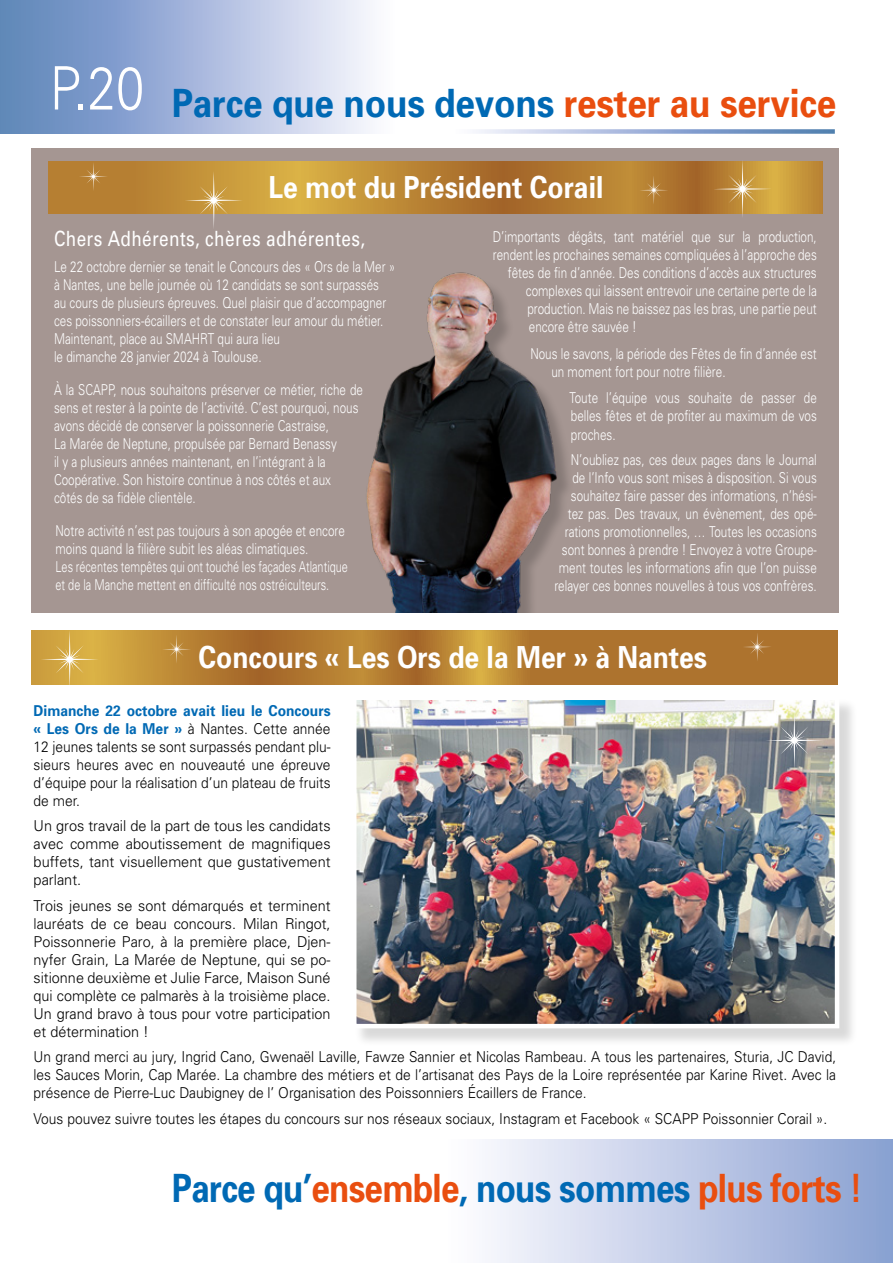
<style>
.page{position:relative;width:893px;height:1263px;background:#fff}
.page>*{position:absolute;margin:0;border:0;box-sizing:border-box;transform-origin:0 0}
.t1{font:700 39px "Univers";letter-spacing:-.015em;color:#0069b4;scale:.9 1}
.t2{font:700 39px "Univers";letter-spacing:-.015em;color:#0069b4;scale:.85 1}
.t3{font:700 30.45px "Univers";color:#fff;scale:.87 1}
.t4{font:21px "Univers";letter-spacing:.02em;color:#fff;scale:.82 1}
.t5{font:300 15px/18px "Univers";color:#fff;scale:.78 1}
.t6{font:300 15px/18px "Univers";color:#000;text-align:justify;scale:.92 1}
.t7{font:300 15px/18px "Univers";color:#000;text-align:justify;scale:.96 1}
.t8{font:300 15px/18px "Univers";color:#000;text-align:justify}
.s1{color:#e94e0f}
.s2{font-weight:700;color:#0069b4}
</style>
<div class="page">
<svg style="left:31px;top:630px;width:806px;height:54px;background:#b47d31"></svg>
<svg style="left:172px;top:133px;width:663px;height:1px"></svg>
<svg style="left:491px;top:1139px;width:402px;height:124px;background:#bfcae6"></svg>
<div style="left:31px;top:148px;width:808px;height:465px;background:#a59692"></div>
<div style="left:354px;top:698px;width:504px;height:349px;background:#000;opacity:.15"></div>
<img style="left:357px;top:700px;width:477px;height:323px">
<div style="left:352px;top:695px;width:487px;height:333px;border:4px solid #fff"></div>
<img style="left:366px;top:272px;width:202px;height:341px">
<svg style="left:49px;top:162px;width:773px;height:51px;background:#bb8635"></svg>
<svg style="left:0;top:0;width:835px;height:133px"></svg>
<svg style="left:639px;top:176px;width:29px;height:29px"></svg>
<svg style="left:79px;top:162px;width:29px;height:29px"></svg>
<svg style="left:162px;top:635px;width:29px;height:29px"></svg>
<svg style="left:743px;top:632px;width:29px;height:30px"></svg>
<svg style="left:713px;top:161px;width:59px;height:55px;background:#c49646"></svg>
<svg style="left:185px;top:171px;width:58px;height:57px"></svg>
<svg style="left:765px;top:711px;width:58px;height:58px;background:#9ea1a0"></svg>
<svg style="left:41px;top:630px;width:58px;height:55px;background:#d6ad4c"></svg>
<h1 class="t1" style="left:50px;top:78px;width:875px"><sup>P.20</sup> Parce que nous devons <span class="s1">rester au service</span></h1>
<h2 class="t3" style="left:268px;top:168px;width:387px">Le mot du Président Corail</h2>
<h3 class="t4" style="left:54px;top:226px;width:381px">Chers Adhérents, chères adhérentes,</h3>
<p class="t5" style="left:54px;top:257px;width:439px">Le 22 octobre dernier se tenait le Concours des « Ors de la Mer » à Nantes, une belle journée où 12 candidats se sont surpassés<br>au cours de plusieurs épreuves. Quel plaisir que d’accompagner ces poissonniers-écaillers et de constater leur amour du métier.<br>Maintenant, place au SMAHRT qui aura lieu<br>le dimanche 28 janvier 2024 à Toulouse.</p>
<p class="t5" style="left:54px;top:380px;width:398px">À la SCAPP, nous souhaitons préserver ce métier, riche de sens et rester à la pointe de l’activité. C’est pourquoi, nous avons décidé de conserver la poissonnerie Castraise,<br>La Marée de Neptune, propulsée par Bernard Benassy<br>il y a plusieurs années maintenant, en l’intégrant à la Coopérative. Son histoire continue à nos côtés et aux côtés de sa fidèle clientèle.</p>
<p class="t5" style="left:55px;top:521px;width:377px">Notre activité n’est pas toujours à son apogée et encore moins quand la filière subit les aléas climatiques.<br>Les récentes tempêtes qui ont touché les façades Atlantique et de la Manche mettent en difficulté nos ostréiculteurs.</p>
<p class="t5" style="left:493px;top:227px;width:417px">D’importants dégâts, tant matériel que sur la production,</p>
<p class="t5" style="left:493px;top:245px;width:417px">rendent les prochaines semaines compliquées à l’approche des</p>
<p class="t5" style="left:508px;top:263px;width:398px">fêtes de fin d’année. Des conditions d’accès aux structures</p>
<p class="t5" style="left:526px;top:281px;width:375px">complexes qui laissent entrevoir une certaine perte de la</p>
<p class="t5" style="left:527px;top:299px;width:373px">production. Mais ne baissez pas les bras, une partie peut</p>
<p class="t5" style="left:529px;top:318px;width:140px">encore être sauvée !</p>
<p class="t5" style="left:551px;top:344px;width:342px;line-height:18.8px;text-indent:-21px">Nous le savons, la période des Fêtes de fin d’année est un moment fort pour notre filière.</p>
<p class="t5" style="left:569px;top:388px;width:319px;text-align:justify">Toute l’équipe vous souhaite de passer de belles fêtes et de profiter au maximum de vos proches.</p>
<p class="t5" style="left:554px;top:450px;width:338px;text-align:right">N’oubliez pas, ces deux pages dans le Journal de l’Info vous sont mises à disposition. Si vous souhaitez faire passer des informations, n’hési&shy;tez pas. Des travaux, un évènement, des opé&shy;rations promotionnelles, … Toutes les occasions sont bonnes à prendre ! Envoyez à votre Groupe&shy;ment toutes les informations afin que l’on puisse relayer ces bonnes nouvelles à tous vos confrères.</p>
<h2 class="t3" style="left:199px;top:637px;width:586px">Concours « Les Ors de la Mer » à Nantes</h2>
<p class="t6" style="left:34px;top:701px;width:324px"><span class="s2">Dimanche 22 octobre avait lieu le Concours « Les Ors de la Mer »</span> à Nantes. Cette année 12 jeunes talents se sont surpassés pendant plu&shy;sieurs heures avec en nouveauté une épreuve d’équipe pour la réalisation d’un plateau de fruits de mer.</p>
<p class="t8" style="left:34px;top:817px;width:299px">Un gros travail de la part de tous les candidats avec comme aboutissement de magnifiques buffets, tant visuellement que gustativement parlant.</p>
<p class="t7" style="left:34px;top:896px;width:311px">Trois jeunes se sont démarqués et terminent lauréats de ce beau concours. Milan Ringot, Poissonnerie Paro, à la première place, Djen&shy;nyfer Grain, La Marée de Neptune, qui se po&shy;sitionne deuxième et Julie Farce, Maison Suné qui complète ce palmarès à la troisième place.<br>Un grand bravo à tous pour votre participation et détermination !</p>
<p class="t6" style="left:34px;top:1048px;width:874px">Un grand merci au jury, Ingrid Cano, Gwenaël Laville, Fawze Sannier et Nicolas Rambeau. A tous les partenaires, Sturia, JC David, les Sauces Morin, Cap Marée. La chambre des métiers et de l’artisanat des Pays de la Loire représentée par Karine Rivet. Avec la présence de Pierre-Luc Daubigney de l’ Organisation des Poissonniers Écaillers de France.</p>
<p class="t6" style="left:34px;top:1109px;width:864px">Vous pouvez suivre toutes les étapes du concours sur nos réseaux sociaux, Instagram et Facebook « SCAPP Poissonnier Corail ».</p>
<h1 class="t2" style="left:172px;top:1163px;width:814px">Parce qu’<span class="s1">ensemble</span>, nous sommes <span class="s1">plus forts !</span></h1>
</div>
